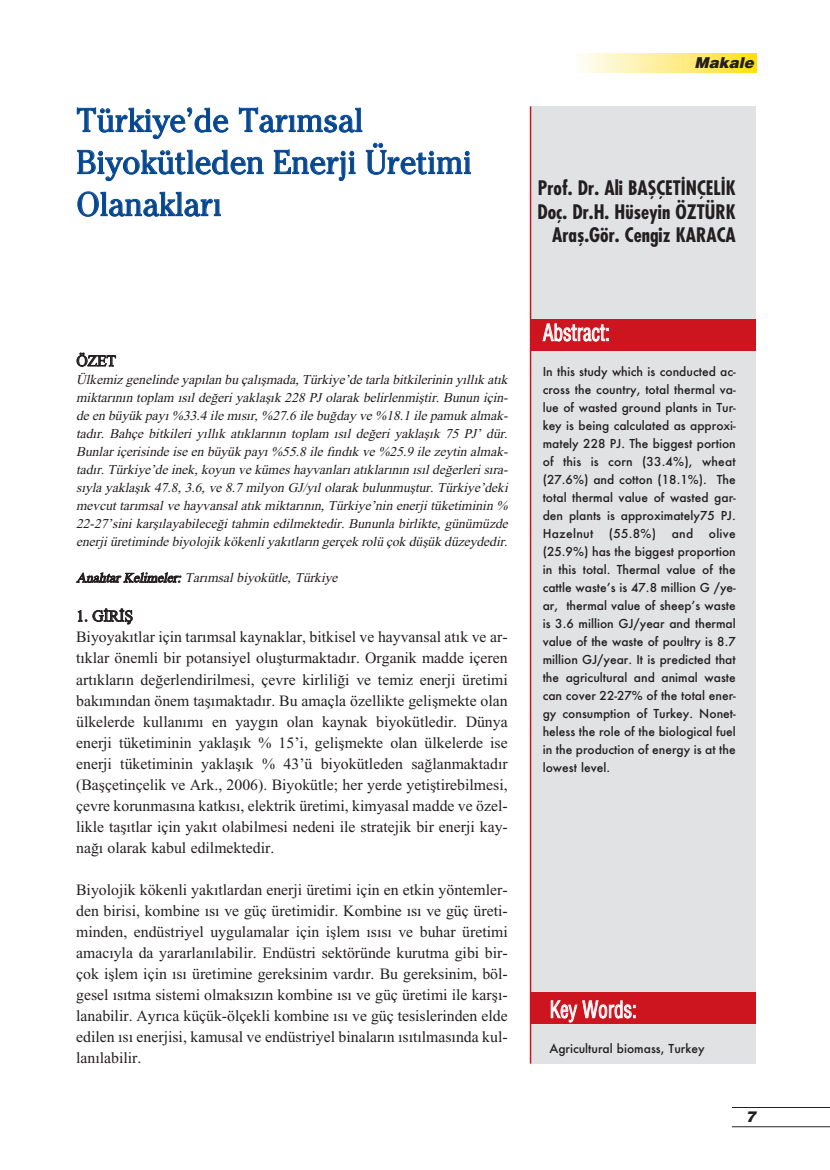
<style>
.page{position:relative;width:830px;height:1170px;background:#fff}
.page>*{position:absolute;margin:0;border:0;box-sizing:border-box;transform-origin:0 0}
.t1{font:33px/42px "Cheltenham";color:#044690;scale:.95 1}
.t2{font:22.5px "Helvetica Condensed";letter-spacing:-.005em;color:#fff;scale:.85 1}
.t3{font:700 condensed 19.5px/23.4px "Futura";color:#231f20;text-align:right}
.t4{font:15.75px/21px "Times New Roman";color:#231f20}
.t5{font:italic 900 15px "Helvetica";color:#231f20}
.t6{font:italic 13.5px/18px "Times New Roman";color:#231f20}
.t7{font:12px/18px "Futura";color:#231f20;text-align:justify}
</style>
<div class="page">
<div style="left:529px;top:106px;width:226px;height:957px;background:#e1e2e4"></div>
<hr style="left:731px;top:1126px;width:98px;height:1px;background:#231f20">
<hr style="left:731px;top:1106px;width:98px;height:1px;background:#231f20">
<svg style="left:582px;top:53px;width:175px;height:19px;background:#feee8b"></svg>
<hr style="left:529px;top:106px;width:2px;height:957px;background:#cd1520">
<div style="left:529px;top:319px;width:226px;height:32px;background:#cd1520"></div>
<div style="left:529px;top:992px;width:226px;height:31px;background:#cd1520"></div>
<h1 class="t1" style="left:77px;top:99px;width:417px">Türkiye’de Tarımsal<br>Biyokütleden Enerji Üretimi<br>Olanakları</h1>
<p class="t5" style="left:694px;top:54px;width:63px">Makale</p>
<p class="t3" style="left:537px;top:177px;width:200px">Prof. Dr. Ali BAfiÇET‹NÇEL‹K<br>Doç. Dr.H. Hüseyin ÖZTÜRK<br>Arafl.Gör. Cengiz KARACA</p>
<p class="t4" style="left:76px;top:350px;width:41px">ÖZET</p>
<p class="t6" style="left:76px;top:370px;width:435px">Ülkemiz genelinde yap›lan bu çal›flmada, Türkiye’de tarla bitkilerinin y›ll›k at›k miktar›n›n toplam ›s›l de¤eri yaklafl›k 228 PJ olarak belirlenmifltir. Bunun için&shy;de en büyük pay› %33.4 ile m›s›r, %27.6 ile bu¤day ve %18.1 ile pamuk almak&shy;tad›r. Bahçe bitkileri y›ll›k at›klar›n›n toplam ›s›l de¤eri yaklafl›k 75 PJ’ dür.<br>Bunlar içerisinde ise en büyük pay› %55.8 ile f›nd›k ve %25.9 ile zeytin almak&shy;tad›r. Türkiye’de inek, koyun ve kümes hayvanlar› at›klar›n›n ›s›l de¤erleri s›ra&shy;s›yla yaklafl›k 47.8, 3.6, ve 8.7 milyon GJ/y›l olarak bulunmufltur. Türkiye’deki mevcut tar›msal ve hayvansal at›k miktar›n›n, Türkiye’nin enerji tüketiminin % 22-27’sini karfl›layabilece¤i tahmin edilmektedir. Bununla birlikte, günümüzde enerji üretiminde biyolojik kökenli yak›tlar›n gerçek rolü çok düflük düzeydedir.</p>
<p class="t6" style="left:76px;top:568px;width:264px">Anahtar Kelimeler: Tar›msal biyokütle, Türkiye</p>
<p class="t4" style="left:76px;top:605px;width:433px">1. G‹R‹fi<br>Biyoyak›tlar için tar›msal kaynaklar, bitkisel ve hayvansal at›k ve ar&shy;t›klar önemli bir potansiyel oluflturmaktad›r. Organik madde içeren art›klar›n de¤erlendirilmesi, çevre kirlili¤i ve temiz enerji üretimi bak›m›ndan önem tafl›maktad›r. Bu amaçla özellikte geliflmekte olan ülkelerde kullan›m› en yayg›n olan kaynak biyokütledir. Dünya enerji tüketiminin yaklafl›k % 15’i, geliflmekte olan ülkelerde ise enerji tüketiminin yaklafl›k % 43’ü biyokütleden sa¤lanmaktad›r (Baflçetinçelik ve Ark., 2006). Biyokütle; her yerde yetifltirebilmesi, çevre korunmas›na katk›s›, elektrik üretimi, kimyasal madde ve özel&shy;likle tafl›tlar için yak›t olabilmesi nedeni ile stratejik bir enerji kay&shy;na¤› olarak kabul edilmektedir.</p>
<p class="t4" style="left:76px;top:878px;width:433px;text-align:justify">Biyolojik kökenli yak›tlardan enerji üretimi için en etkin yöntemler&shy;den birisi, kombine ›s› ve güç üretimidir. Kombine ›s› ve güç üreti&shy;minden, endüstriyel uygulamalar için ifllem ›s›s› ve buhar üretimi amac›yla da yararlan›labilir. Endüstri sektöründe kurutma gibi bir&shy;çok ifllem için ›s› üretimine gereksinim vard›r. Bu gereksinim, böl&shy;gesel ›s›tma sistemi olmaks›z›n kombine ›s› ve güç üretimi ile karfl›- lanabilir. Ayr›ca küçük-ölçekli kombine ›s› ve güç tesislerinden elde edilen ›s› enerjisi, kamusal ve endüstriyel binalar›n ›s›t›lmas›nda kul&shy;lan›labilir.</p>
<h2 class="t2" style="left:542px;top:320px;width:80px">Abstract:</h2>
<p class="t7" style="left:542px;top:363px;width:194px">In this study which is conducted ac&shy;cross the country, total thermal va&shy;lue of wasted ground plants in Tur&shy;key is being calculated as approxi&shy;mately 228 PJ. The biggest portion of this is corn (33.4%), wheat (27.6%) and cotton (18.1%). The total thermal value of wasted gar&shy;den plants is approximately75 PJ.<br>Hazelnut</p>
<p class="t7" style="left:608px;top:525px;width:49px">(55.8%)</p>
<p class="t7" style="left:671px;top:525px;width:23px">and</p>
<p class="t7" style="left:542px;top:525px;width:195px;text-indent:166px">olive (25.9%) has the biggest proportion in this total. Thermal value of the cattle waste’s is 47.8 million G /ye&shy;ar, thermal value of sheep’s waste is 3.6 million GJ/year and thermal value of the waste of poultry is 8.7 million GJ/year. It is predicted that the agricultural and animal waste can cover 22-27% of the total ener&shy;gy consumption of Turkey. Nonet&shy;heless the role of the biological fuel in the production of energy is at the lowest level.</p>
<h2 class="t2" style="left:549px;top:996px;width:104px">Key Words:</h2>
<p class="t7" style="left:549px;top:1039px;width:156px">Agricultural biomass, Turkey</p>
<p class="t5" style="left:745px;top:1108px;width:14px">7</p>
</div>
